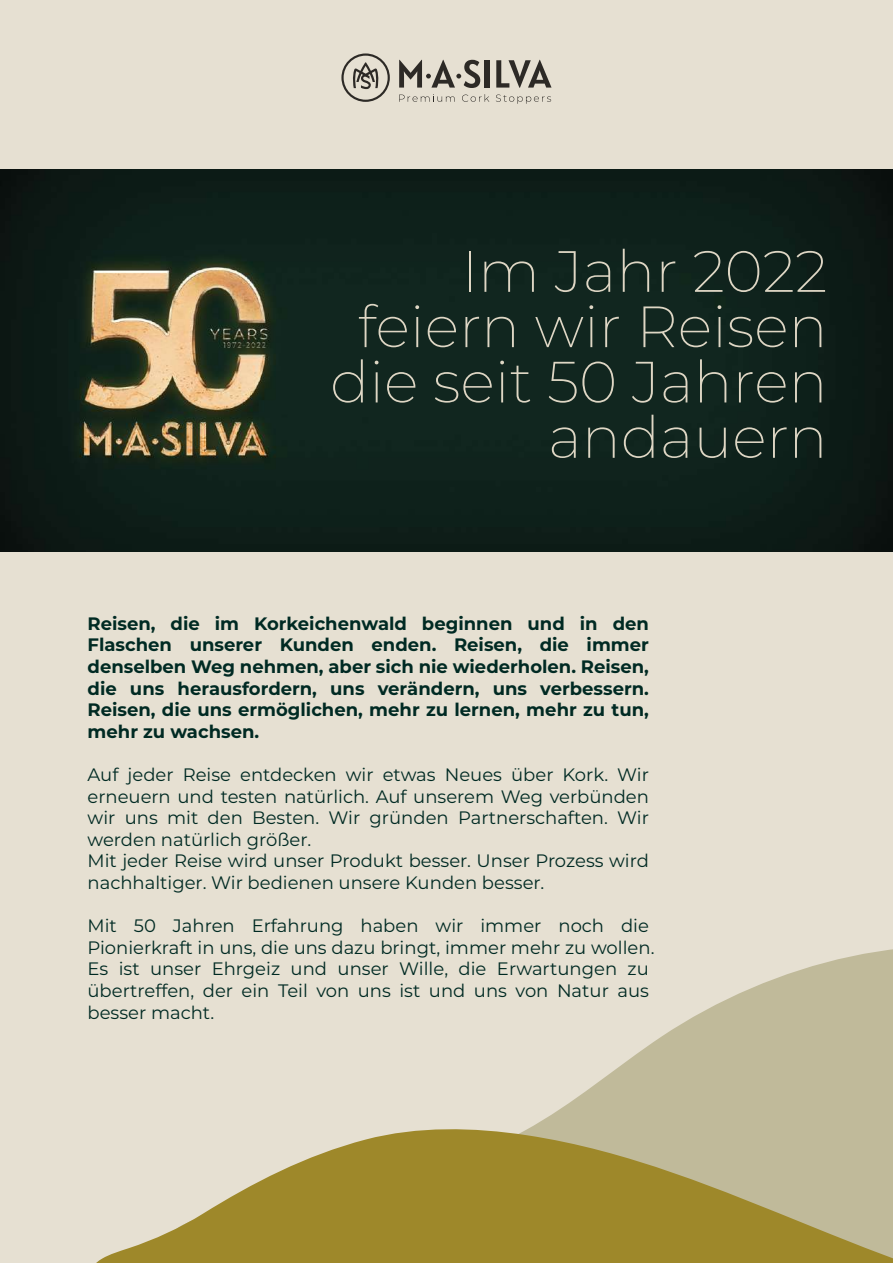
<style>
.page{position:relative;width:893px;height:1263px;background:#e6e0d2}
.page>*{position:absolute;margin:0;border:0;box-sizing:border-box;transform-origin:0 0}
.t1{font:200 58.05px/55.3px "Montserrat";color:#ded6c4;text-align:right}
.t2{font:18px/21.6px "Montserrat";color:#002a23}
.t3{font:700 18px/21.6px "Montserrat";color:#002a23;text-align:justify}
</style>
<div class="page">
<svg style="left:399px;top:94px;width:56px;height:8px"></svg>
<svg style="left:462px;top:94px;width:27px;height:8px"></svg>
<svg style="left:496px;top:95px;width:55px;height:9px"></svg>
<div style="left:485px;top:60px;width:5px;height:28px;background:#2d2a26"></div>
<svg style="left:496px;top:60px;width:55px;height:28px"></svg>
<svg style="left:399px;top:60px;width:81px;height:28px"></svg>
<svg style="left:341px;top:53px;width:49px;height:49px"></svg>
<svg style="left:533px;top:949px;width:360px;height:177px;fill:#c0ba9a"></svg>
<svg style="left:96px;top:1126px;width:797px;height:137px;fill:#9e882a"></svg>
<img style="left:0;top:169px;width:893px;height:383px">
<h1 class="t1" style="left:330px;top:242px;width:499px">Im Jahr 2022 feiern wir Reisen die seit 50 Jahren andauern</h1>
<p class="t3" style="left:88px;top:612px;width:563px">Reisen, die im Korkeichenwald beginnen und in den Flaschen unserer Kunden enden. Reisen, die immer denselben Weg nehmen, aber sich nie wiederholen. Reisen, die uns herausfordern, uns verändern, uns verbessern.<br>Reisen, die uns ermöglichen, mehr zu lernen, mehr zu tun, mehr zu wachsen.</p>
<p class="t2" style="left:88px;top:763px;width:563px">Auf jeder Reise entdecken wir etwas Neues über Kork. Wir erneuern und testen natürlich. Auf unserem Weg verbünden wir uns mit den Besten. Wir gründen Partnerschaften. Wir werden natürlich größer.<br>Mit jeder Reise wird unser Produkt besser. Unser Prozess wird nachhaltiger. Wir bedienen unsere Kunden besser.</p>
<p class="t2" style="left:88px;top:914px;width:568px">Mit 50 Jahren Erfahrung haben wir immer noch die Pionierkraft in uns, die uns dazu bringt, immer mehr zu wollen.<br>Es ist unser Ehrgeiz und unser Wille, die Erwartungen zu übertreffen, der ein Teil von uns ist und uns von Natur aus besser macht.</p>
</div>
